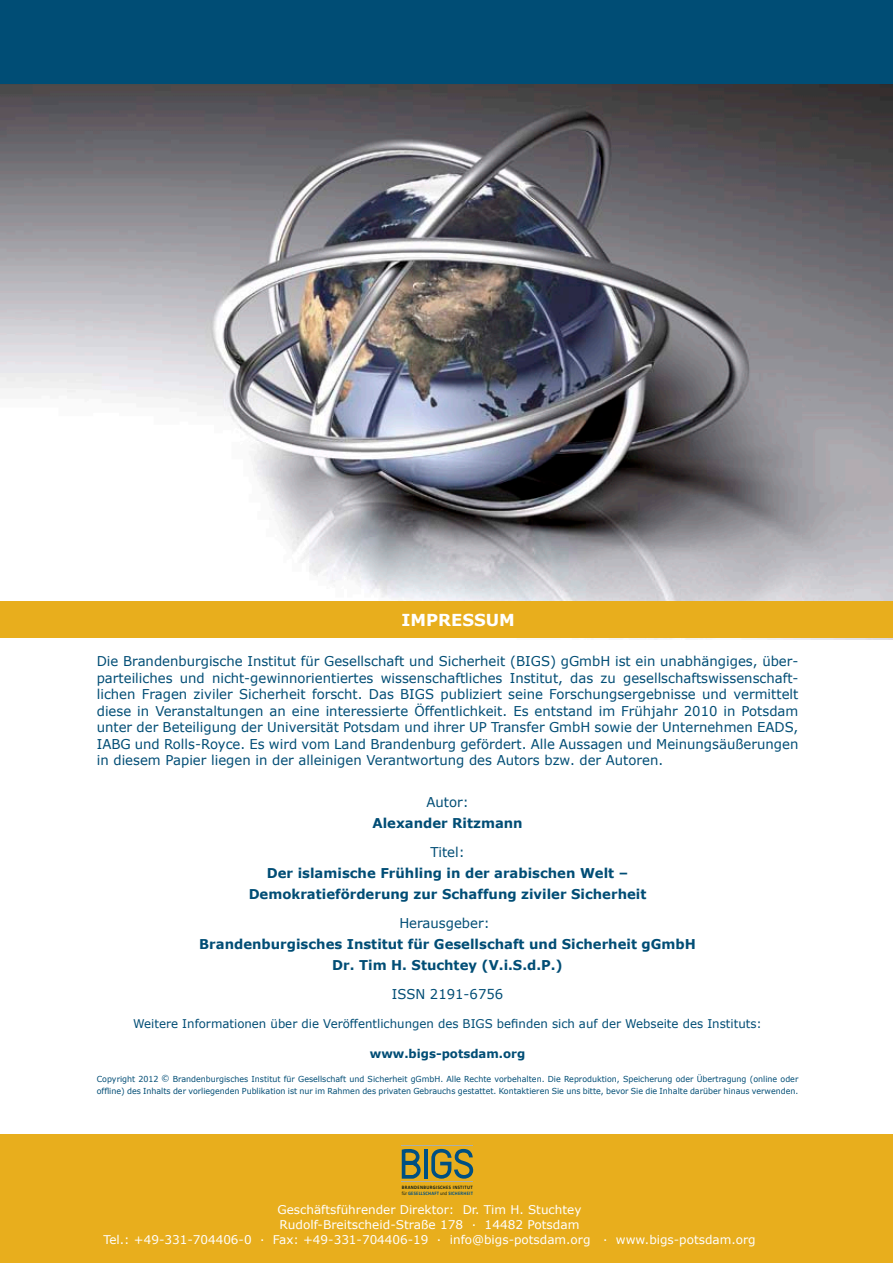
<style>
.page{position:relative;width:893px;height:1263px;background:#fff}
.page>*{position:absolute;margin:0;border:0;box-sizing:border-box;transform-origin:0 0}
.t1{font:700 16.5px "Verdana";color:#fff}
.t2{font:13.5px/16.5px "Verdana";color:#004d75;text-align:justify}
.t3{font:700 13.5px/20.7px "Verdana";color:#004d75;text-align:center}
.t4{font:12px/15px "Verdana";color:#fff;text-align:center}
.t5{font:12px "Verdana";color:#004d75}
.t6{font:700 12px "Verdana";color:#004d75}
.t7{font:8.25px/12px "Verdana";color:#004d75;scale:.96 1}
.t8{font:700 5.25px/6.4px "Calibri";letter-spacing:.06em;color:#0f1f19;scale:.9 1}
.s1{font-weight:400}
.s2{color:#005082}
</style>
<div class="page">
<img style="left:0;top:83px;width:893px;height:557px">
<div style="left:0;top:1135px;width:893px;height:128px;background:#e8ae1d"></div>
<div style="left:0;top:0;width:893px;height:83px;background:#004d75"></div>
<div style="left:0;top:602px;width:893px;height:36px;background:#e8ae1d"></div>
<hr style="left:402px;top:1181px;width:71px;height:1px;background:#aaafac">
<hr style="left:402px;top:1145px;width:71px;height:1px;background:#aaafac">
<svg style="left:402px;top:1149px;width:19px;height:30px"></svg>
<hr style="left:424px;top:1149px;width:4px;height:30px;background:#005082">
<svg style="left:431px;top:1149px;width:42px;height:30px"></svg>
<p class="t1" style="left:401px;top:609px;width:115px">IMPRESSUM</p>
<p class="t2" style="left:97px;top:653px;width:703px">Die Brandenburgische Institut für Gesellschaft und Sicherheit (BIGS) gGmbH ist ein unabhängiges, über&shy;parteiliches und nicht-gewinnorientiertes wissenschaftliches Institut, das zu gesellschaftswissenschaft&shy;lichen Fragen ziviler Sicherheit forscht. Das BIGS publiziert seine Forschungsergebnisse und vermittelt diese in Veranstaltungen an eine interessierte Öffentlichkeit. Es entstand im Frühjahr 2010 in Potsdam unter der Beteiligung der Universität Potsdam und ihrer UP Transfer GmbH sowie der Unternehmen EADS, IABG und Rolls-Royce. Es wird vom Land Brandenburg gefördert. Alle Aussagen und Meinungsäußerungen in diesem Papier liegen in der alleinigen Verantwortung des Autors bzw. der Autoren.</p>
<p class="t2" style="left:426px;top:794px;width:44px">Autor:</p>
<p class="t3" style="left:372px;top:812px;width:152px">Alexander Ritzmann</p>
<p class="t2" style="left:430px;top:844px;width:36px">Titel:</p>
<p class="t3" style="left:249px;top:862px;width:399px">Der islamische Frühling in der arabischen Welt –<br>Demokratieförderung zur Schaffung ziviler Sicherheit</p>
<p class="t2" style="left:399px;top:915px;width:92px">Herausgeber:</p>
<p class="t3" style="left:199px;top:933px;width:498px">Brandenburgisches Institut für Gesellschaft und Sicherheit gGmbH<br>Dr. Tim H. Stuchtey (V.i.S.d.P.)</p>
<p class="t2" style="left:392px;top:985px;width:113px">ISSN 2191-6756</p>
<p class="t5" style="left:133px;top:1015px;width:630px">Weitere Informationen über die Veröffentlichungen des BIGS befinden sich auf der Webseite des Instituts:</p>
<p class="t6" style="left:370px;top:1045px;width:157px">www.bigs-potsdam.org</p>
<p class="t7" style="left:97px;top:1073px;width:732px">Copyright 2012 © Brandenburgisches Institut für Gesellschaft und Sicherheit gGmbH. Alle Rechte vorbehalten. Die Reproduktion, Speicherung oder Übertragung (online oder offline) des Inhalts der vorliegenden Publikation ist nur im Rahmen des privaten Gebrauchs gestattet. Kontaktieren Sie uns bitte, bevor Sie die Inhalte darüber hinaus verwenden.</p>
<p class="t8" style="left:402px;top:1183px;width:81px">BRANDENBURGISCHES INSTITUT <span class="s1">für</span> <span class="s2">GESELLSCHAFT</span> <span class="s1">und</span> <span class="s2">SICHERHEIT</span></p>
<p class="t4" style="left:103px;top:1202px;width:654px">Geschäftsführender Direktor: Dr. Tim H. Stuchtey<br>Rudolf-Breitscheid-Straße 178 . 14482 Potsdam<br>Tel.: +49-331-704406-0 . Fax: +49-331-704406-19 . info@bigs-potsdam.org . www.bigs-potsdam.org</p>
</div>
